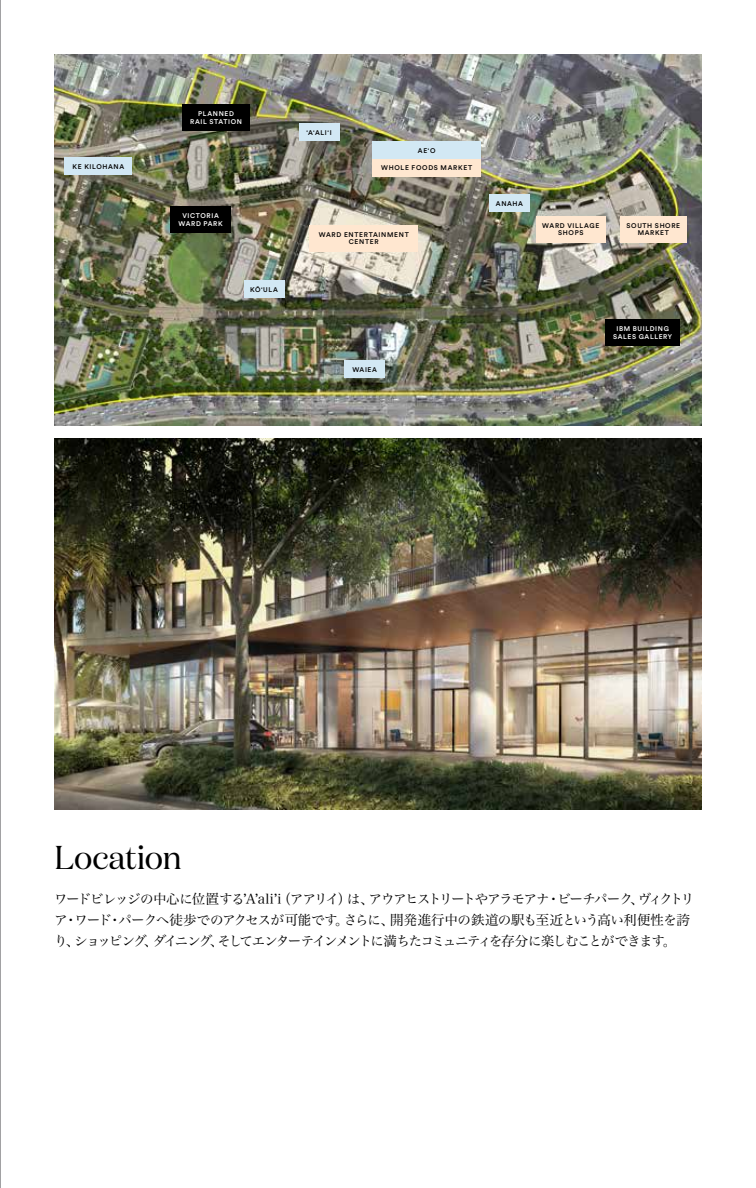
<style>
.page{position:relative;width:756px;height:1188px;background:#fff}
.page>*{position:absolute;margin:0;border:0;box-sizing:border-box;transform-origin:0 0}
.t1{font:33px "Domaine Display";letter-spacing:-.005em;color:#000}
.t2{font:13.5px/21px "Hira Min Pro W3";letter-spacing:-.09em;color:#000}
.t3{font:500 6.75px/7.5px "Circular Std";letter-spacing:.1em;color:#000;text-align:center}
.t4{font:500 6.75px/7.5px "Circular Std";letter-spacing:.09em;color:#fff;text-align:center}
</style>
<div class="page">
<img style="left:54px;top:54px;width:648px;height:371px">
<div style="left:170px;top:206px;width:61px;height:27px;background:#000"></div>
<div style="left:182px;top:104px;width:68px;height:27px;background:#000"></div>
<div style="left:344px;top:360px;width:41px;height:18px;background:#d2e8f4"></div>
<div style="left:244px;top:281px;width:40px;height:17px;background:#d2e8f4"></div>
<div style="left:489px;top:194px;width:41px;height:18px;background:#d2e8f4"></div>
<div style="left:299px;top:124px;width:40px;height:17px;background:#d2e8f4"></div>
<div style="left:536px;top:216px;width:70px;height:27px;background:#ffe7d0"></div>
<div style="left:620px;top:216px;width:67px;height:27px;background:#ffe7d0"></div>
<div style="left:373px;top:159px;width:108px;height:18px;background:#ffe7d0"></div>
<div style="left:373px;top:142px;width:108px;height:17px;background:#d2e8f4"></div>
<div style="left:65px;top:158px;width:67px;height:17px;background:#d2e8f4"></div>
<div style="left:606px;top:319px;width:74px;height:27px;background:#000"></div>
<div style="left:310px;top:225px;width:108px;height:27px;background:#ffe7d0"></div>
<img style="left:54px;top:439px;width:648px;height:371px">
<hr style="left:0;top:0;width:1px;height:1188px;background:#77787b">
<p class="t3" style="left:73px;top:163px;width:53px">KE KILOHANA</p>
<p class="t4" style="left:190px;top:110px;width:53px">PLANNED<br>RAIL STATION</p>
<p class="t4" style="left:179px;top:212px;width:46px">VICTORIA<br>WARD PARK</p>
<p class="t3" style="left:250px;top:286px;width:29px">KO¯ ‘ULA</p>
<p class="t3" style="left:306px;top:129px;width:27px">‘A‘ALI‘I</p>
<p class="t3" style="left:418px;top:146px;width:19px">AE‘O</p>
<p class="t3" style="left:381px;top:164px;width:92px">WHOLE FOODS MARKET</p>
<p class="t3" style="left:319px;top:231px;width:92px">WARD ENTERTAINMENT<br>CENTER</p>
<p class="t3" style="left:496px;top:199px;width:29px">ANAHA</p>
<p class="t3" style="left:542px;top:222px;width:59px">WARD VILLAGE<br>SHOPS</p>
<p class="t3" style="left:627px;top:222px;width:55px">SOUTH SHORE<br>MARKET</p>
<p class="t3" style="left:352px;top:365px;width:26px">WAIEA</p>
<p class="t4" style="left:613px;top:325px;width:61px">IBM BUILDING<br>SALES GALLERY</p>
<h1 class="t1" style="left:54px;top:837px;width:130px">Location</h1>
<p class="t2" style="left:54px;top:887px;width:642px">ワードビレッジの中心に位置する’A’ali’i（アアリイ）は、アウアヒストリートやアラモアナ・ビーチパーク、ヴィクトリア・ワード・パークへ徒歩でのアクセスが可能です。さらに、開発進行中の鉄道の駅も至近という高い利便性を誇り、ショッピング、ダイニング、そしてエンターテインメントに満ちたコミュニティを存分に楽しむことができます。</p>
</div>
